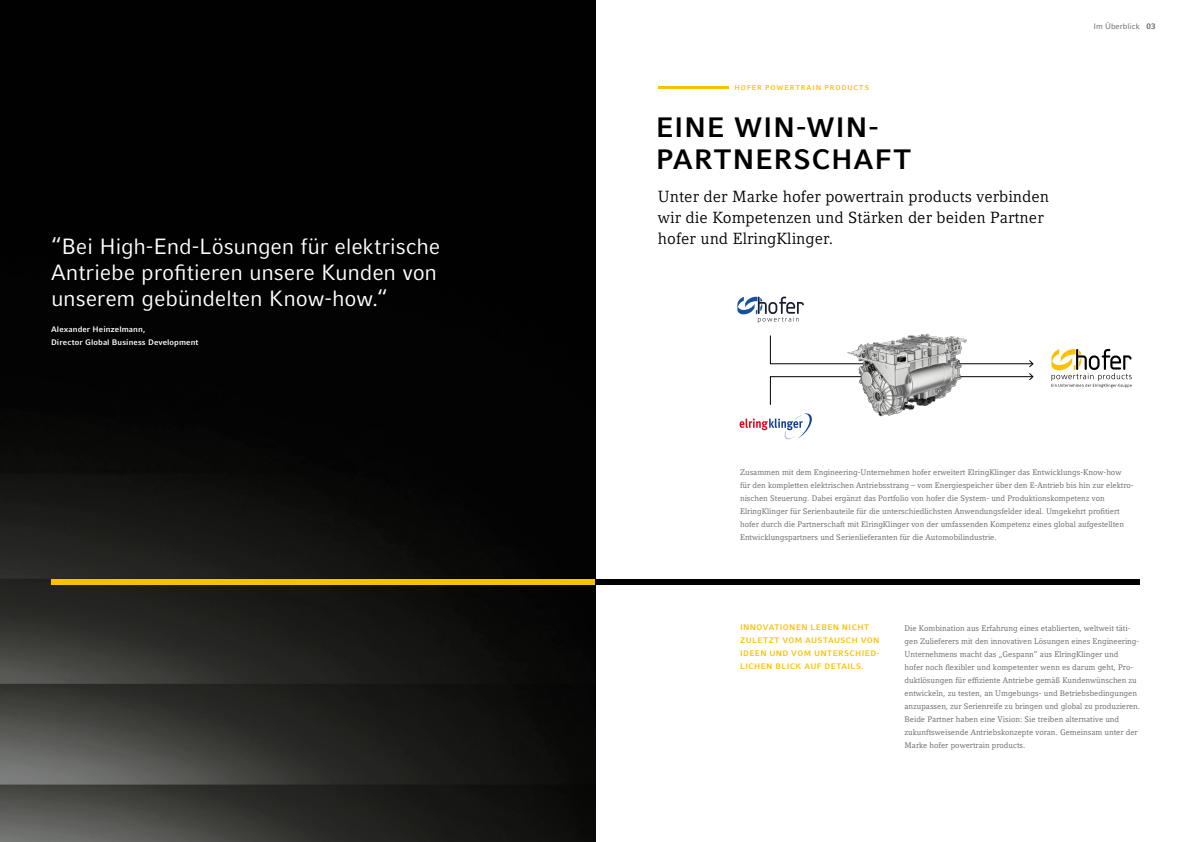
<style>
.page{position:relative;width:1191px;height:842px;background:#fff}
.page>*{position:absolute;margin:0;border:0;box-sizing:border-box;transform-origin:0 0}
.t1{font:700 28px/32px "Compatil Fact LT Pro";letter-spacing:.025em;color:#000}
.t2{font:22px/26px "Compatil Fact LT Pro";letter-spacing:-.01em;color:#fff}
.t3{font:16px/21px "Compatil Letter LT Pro";letter-spacing:.005em;color:#000}
.t4{font:8px/13px "Compatil Letter LT Pro";color:#626261}
.t5{font:700 8px/13px "Compatil Fact LT Pro";letter-spacing:.05em;color:#fcc000}
.t6{font:700 8px/13px "Compatil Fact LT Pro";letter-spacing:.01em;color:#fff}
.t7{font:8px "Compatil Fact LT Pro";color:#626261}
.t8{font:700 7px "Compatil Fact LT Pro";letter-spacing:.125em;color:#fcc000}
.s1{font-weight:700}
</style>
<div class="page">
<img style="left:0;top:0;width:595px;height:842px">
<hr style="left:658px;top:86px;width:71px;height:3px;background:#fcc000">
<div style="left:51px;top:579px;width:544px;height:5px;background:#fcc000"></div>
<div style="left:595px;top:579px;width:545px;height:5px;background:#000"></div>
<svg style="left:770px;top:335px;width:263px;height:70px"></svg>
<svg style="left:739px;top:413px;width:73px;height:27px"></svg>
<svg style="left:1051px;top:349px;width:80px;height:39px"></svg>
<svg style="left:737px;top:297px;width:67px;height:26px"></svg>
<img style="left:844px;top:333px;width:131px;height:84px">
<h2 class="t2" style="left:51px;top:233px;width:391px">“Bei High-End-Lösungen für elektrische<br>Antriebe profitieren unsere Kunden von unserem gebündelten Know-how.“</h2>
<p class="t6" style="left:51px;top:323px;width:149px">Alexander Heinzelmann,<br>Director Global Business Development</p>
<p class="t8" style="left:734px;top:83px;width:136px">HOFER POWERTRAIN PRODUCTS</p>
<h1 class="t1" style="left:656px;top:111px;width:257px">EINE WIN-WIN-<br>PARTNERSCHAFT</h1>
<h3 class="t3" style="left:658px;top:186px;width:393px">Unter der Marke hofer powertrain products verbinden wir die Kompetenzen und Stärken der beiden Partner hofer und ElringKlinger.</h3>
<p class="t7" style="left:1093px;top:21px;width:64px">Im Überblick <span class="s1">03</span></p>
<p class="t4" style="left:740px;top:466px;width:395px">Zusammen mit dem Engineering-Unternehmen hofer erweitert ElringKlinger das Entwicklungs-Know-how<br>für den kompletten elektrischen Antriebsstrang – vom Energiespeicher über den E-Antrieb bis hin zur elektro&shy;nischen Steuerung. Dabei ergänzt das Portfolio von hofer die System- und Produktionskompetenz von ElringKlinger für Serienbauteile für die unterschiedlichsten Anwendungsfelder ideal. Umgekehrt profitiert hofer durch die Partnerschaft mit ElringKlinger von der umfassenden Kompetenz eines global aufgestellten Entwicklungspartners und Serienlieferanten für die Automobilindustrie.</p>
<p class="t5" style="left:740px;top:621px;width:141px">INNOVATIONEN LEBEN NICHT<br>ZULETZT VOM AUSTAUSCH VON<br>IDEEN UND VOM UNTERSCHIED-<br>LICHEN BLICK AUF DETAILS.</p>
<p class="t4" style="left:904px;top:622px;width:237px">Die Kombination aus Erfahrung eines etablierten, weltweit täti&shy;gen Zulieferers mit den innovativen Lösungen eines Engineering-Unternehmens macht das „Gespann“ aus ElringKlinger und<br>hofer noch flexibler und kompetenter wenn es darum geht, Pro&shy;duktlösungen für effiziente Antriebe gemäß Kundenwünschen zu entwickeln, zu testen, an Umgebungs- und Betriebsbedingungen anzupassen, zur Serienreife zu bringen und global zu produzieren.<br>Beide Partner haben eine Vision: Sie treiben alternative und zukunftsweisende Antriebskonzepte voran. Gemeinsam unter der Marke hofer powertrain products.</p>
</div>
